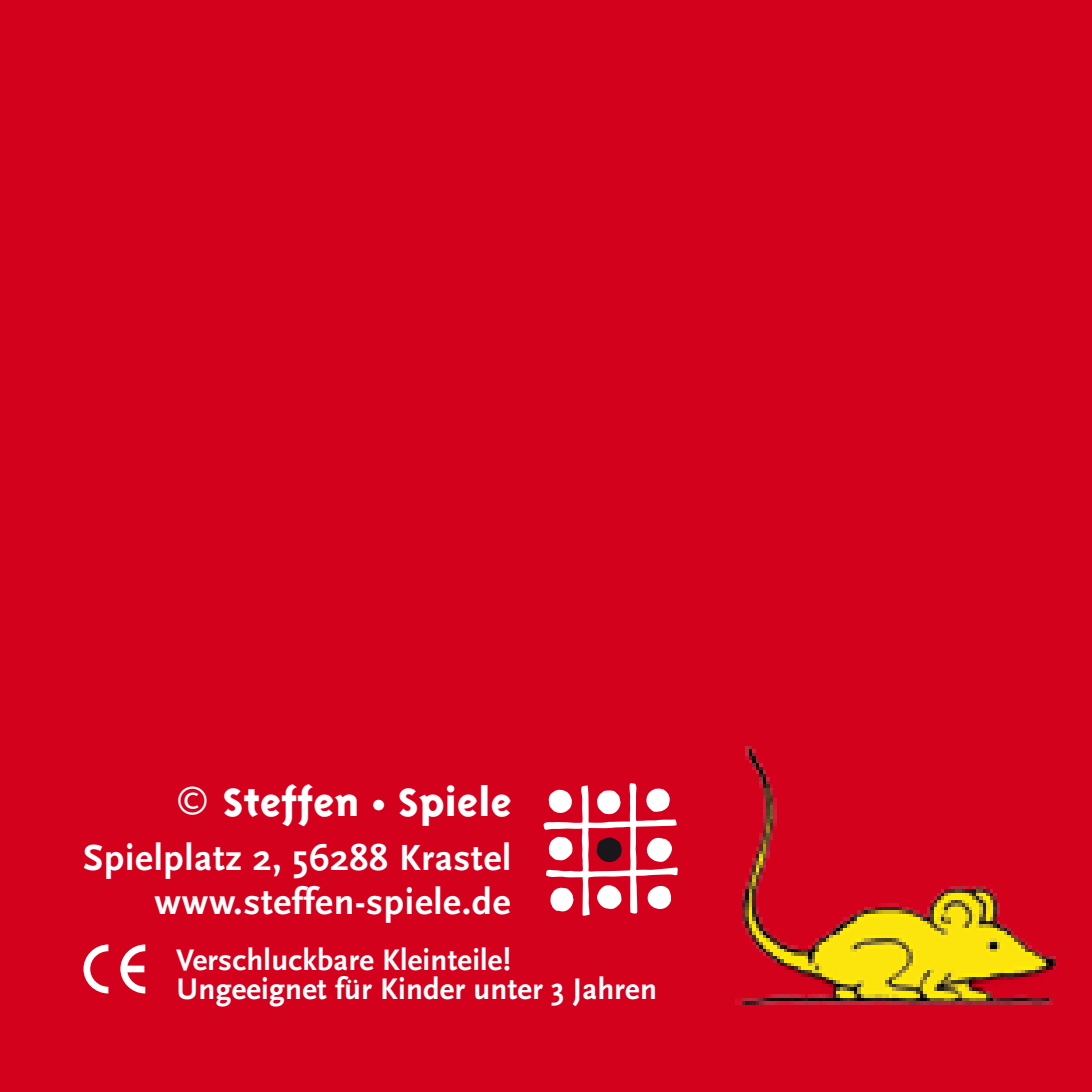
<style>
.page{position:relative;width:1092px;height:1092px;background:#fff}
.page>*{position:absolute;margin:0;border:0;box-sizing:border-box;transform-origin:0 0}
.t1{font:800 44.8px "Triplex";color:#fff}
.t2{font:700 37.8px/43.8px "Scala Sans";letter-spacing:.02em;color:#fff;text-align:right}
.t3{font:700 31.15px/29.4px "Scala Sans";letter-spacing:.01em;color:#fff}
</style>
<div class="page">
<div style="left:0;top:0;width:1091px;height:1091px;background:#d4011d"></div>
<img style="left:735px;top:746px;width:321px;height:259px">
<svg style="left:543px;top:783px;width:134px;height:133px"></svg>
<svg style="left:83px;top:944px;width:25px;height:49px"></svg>
<svg style="left:120px;top:944px;width:25px;height:49px"></svg>
<h1 class="t1" style="left:175px;top:778px;width:338px"><sup>©</sup> Steffen • Spiele</h1>
<p class="t2" style="left:83px;top:836px;width:429px">Spielplatz 2, 56288 Krastel www.steffen-spiele.de</p>
<p class="t3" style="left:176px;top:945px;width:482px">Verschluckbare Kleinteile!<br>Ungeeignet für Kinder unter 3 Jahren</p>
</div>
